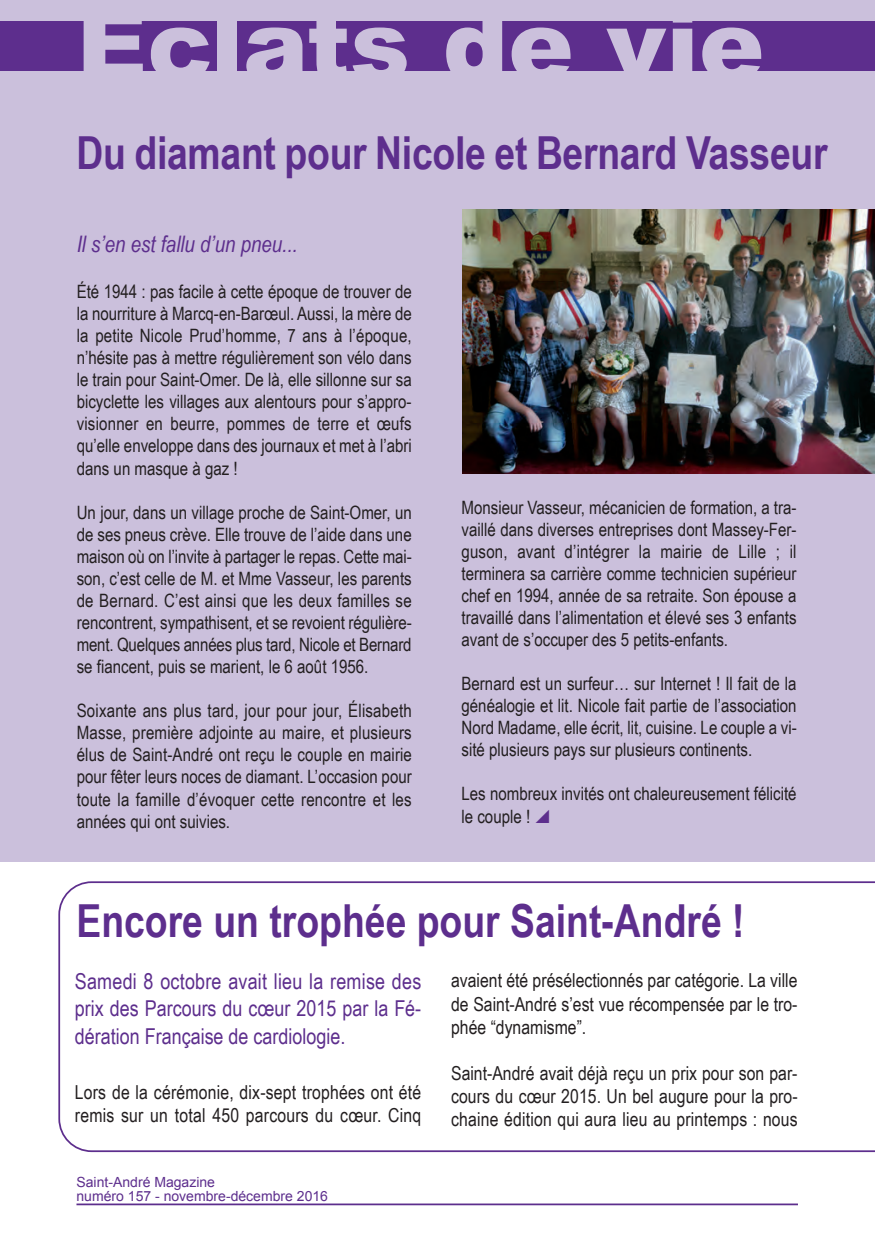
<style>
.page{position:relative;width:875px;height:1242px;background:#fff}
.page>*{position:absolute;margin:0;border:0;box-sizing:border-box;transform-origin:0 0}
.t1{font:900 98px "Arial";color:#cbc0dc}
.t2{font:700 45.5px "Arial Narrow";letter-spacing:-.005em;color:#5d2e8d}
.t3{font:italic 22.75px "Arial Narrow";color:#5d2e8d}
.t4{font:21.88px/27.1px "Arial Narrow";color:#5d2e8d;text-align:justify}
.t5{font:19.25px/23.1px "Arial Narrow";letter-spacing:.01em;color:#231f20;text-align:justify}
.t6{font:18.38px/22.1px "Arial Narrow";color:#231f20;text-align:justify}
.t7{font:14px/14px "Arial";color:#5d2e8d}
</style>
<div class="page">
<div style="left:0;top:0;width:874px;height:862px;background:#cbc0dc"></div>
<div style="left:0;top:21px;width:874px;height:49px;background:#5d2e8d"></div>
<hr style="left:76px;top:1203px;width:721px;height:2px;background:#5d2e8d">
<img style="left:462px;top:209px;width:412px;height:265px">
<svg style="left:58px;top:881px;width:816px;height:270px"></svg>
<h1 class="t1" style="left:76px;top:-28px;width:689px">Éclats de vie</h1>
<h2 class="t2" style="left:76px;top:126px;width:752px">Du diamant pour Nicole et Bernard Vasseur</h2>
<p class="t3" style="left:77px;top:230px;width:222px">Il s’en est fallu d’un pneu...</p>
<p class="t6" style="left:77px;top:280px;width:336px">Été 1944 : pas facile à cette époque de trouver de la nourriture à Marcq-en-Barœul. Aussi, la mère de la petite Nicole Prud’homme, 7 ans à l’époque, n’hésite pas à mettre régulièrement son vélo dans le train pour Saint-Omer. De là, elle sillonne sur sa bicyclette les villages aux alentours pour s’appro&shy;visionner en beurre, pommes de terre et œufs qu’elle enveloppe dans des journaux et met à l’abri dans un masque à gaz !</p>
<p class="t6" style="left:77px;top:501px;width:336px">Un jour, dans un village proche de Saint-Omer, un de ses pneus crève. Elle trouve de l’aide dans une maison où on l’invite à partager le repas. Cette mai&shy;son, c’est celle de M. et Mme Vasseur, les parents de Bernard. C’est ainsi que les deux familles se rencontrent, sympathisent, et se revoient régulière&shy;ment. Quelques années plus tard, Nicole et Bernard se fiancent, puis se marient, le 6 août 1956.</p>
<p class="t6" style="left:77px;top:699px;width:336px">Soixante ans plus tard, jour pour jour, Élisabeth Masse, première adjointe au maire, et plusieurs élus de Saint-André ont reçu le couple en mairie pour fêter leurs noces de diamant. L’occasion pour toute la famille d’évoquer cette rencontre et les années qui ont suivies.</p>
<p class="t6" style="left:461px;top:496px;width:336px">Monsieur Vasseur, mécanicien de formation, a tra&shy;vaillé dans diverses entreprises dont Massey-Fer&shy;guson, avant d’intégrer la mairie de Lille ; il terminera sa carrière comme technicien supérieur chef en 1994, année de sa retraite. Son épouse a travaillé dans l’alimentation et élevé ses 3 enfants avant de s’occuper des 5 petits-enfants.</p>
<p class="t6" style="left:461px;top:672px;width:336px">Bernard est un surfeur… sur Internet ! Il fait de la généalogie et lit. Nicole fait partie de l’association Nord Madame, elle écrit, lit, cuisine. Le couple a vi&shy;sité plusieurs pays sur plusieurs continents.</p>
<p class="t6" style="left:461px;top:782px;width:336px;line-height:22.9px">Les nombreux invités ont chaleureusement félicité le couple !</p>
<h2 class="t2" style="left:76px;top:894px;width:669px">encore un trophée pour saint-André !</h2>
<p class="t4" style="left:75px;top:967px;width:348px">Samedi 8 octobre avait lieu la remise des prix des Parcours du cœur 2015 par la Fé&shy;dération Française de cardiologie.</p>
<p class="t5" style="left:75px;top:1080px;width:348px">Lors de la cérémonie, dix-sept trophées ont été remis sur un total 450 parcours du cœur. Cinq</p>
<p class="t7" style="left:76px;top:1174px;width:253px">Saint-André Magazine<br>numéro 157 - novembre-décembre 2016</p>
<p class="t5" style="left:451px;top:968px;width:348px">avaient été présélectionnés par catégorie. La ville de Saint-André s’est vue récompensée par le tro&shy;phée “dynamisme”.</p>
<p class="t5" style="left:451px;top:1061px;width:348px">Saint-André avait déjà reçu un prix pour son par&shy;cours du cœur 2015. Un bel augure pour la pro&shy;chaine édition qui aura lieu au printemps : nous</p>
</div>
